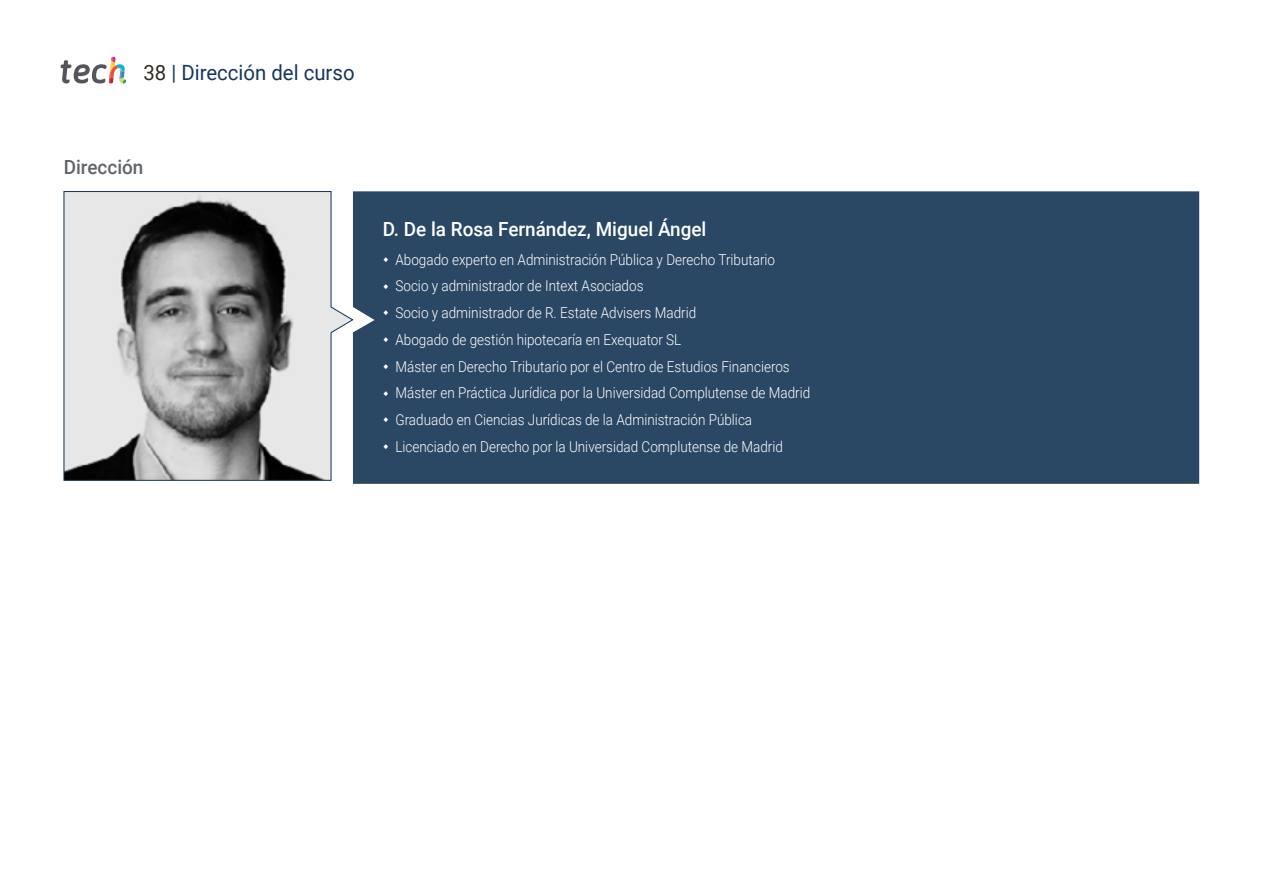
<style>
.page{position:relative;width:1263px;height:893px;background:#fff}
.page>*{position:absolute;margin:0;border:0;box-sizing:border-box;transform-origin:0 0}
.t1{font:21px "Roboto";color:#1a355c}
.t2{font:500 19.5px "Roboto";color:#fff}
.t3{font:500 19.5px "Roboto";color:#61646a}
.t4{font:300 15px/26.7px "Roboto";color:#fff;scale:.9 1}
.s1{color:#312e20}
</style>
<div class="page">
<svg style="left:61px;top:57px;width:65px;height:27px"></svg>
<div style="left:353px;top:191px;width:846px;height:293px;background:#2a4763"></div>
<svg style="left:64px;top:191px;width:289px;height:290px;background:#afb0b0"></svg>
<svg style="left:384px;top:257px;width:4px;height:5px"></svg>
<svg style="left:384px;top:284px;width:4px;height:5px"></svg>
<svg style="left:384px;top:310px;width:4px;height:5px"></svg>
<svg style="left:384px;top:337px;width:4px;height:5px"></svg>
<svg style="left:384px;top:364px;width:4px;height:5px"></svg>
<svg style="left:384px;top:391px;width:4px;height:5px"></svg>
<svg style="left:384px;top:417px;width:4px;height:5px"></svg>
<svg style="left:384px;top:444px;width:4px;height:5px"></svg>
<h1 class="t1" style="left:144px;top:57px;width:213px"><span class="s1">38</span> | Dirección del curso</h1>
<h2 class="t3" style="left:64px;top:154px;width:81px">Dirección</h2>
<h2 class="t2" style="left:383px;top:215px;width:325px">D. De la Rosa Fernández, Miguel Ángel</h2>
<p class="t4" style="left:395px;top:245px;width:462px">Abogado experto en Administración Pública y Derecho Tributario Socio y administrador de Intext Asociados<br>Socio y administrador de R. Estate Advisers Madrid<br>Abogado de gestión hipotecaría en Exequator SL<br>Máster en Derecho Tributario por el Centro de Estudios Financieros Máster en Práctica Jurídica por la Universidad Complutense de Madrid Graduado en Ciencias Jurídicas de la Administración Pública Licenciado en Derecho por la Universidad Complutense de Madrid</p>
</div>
